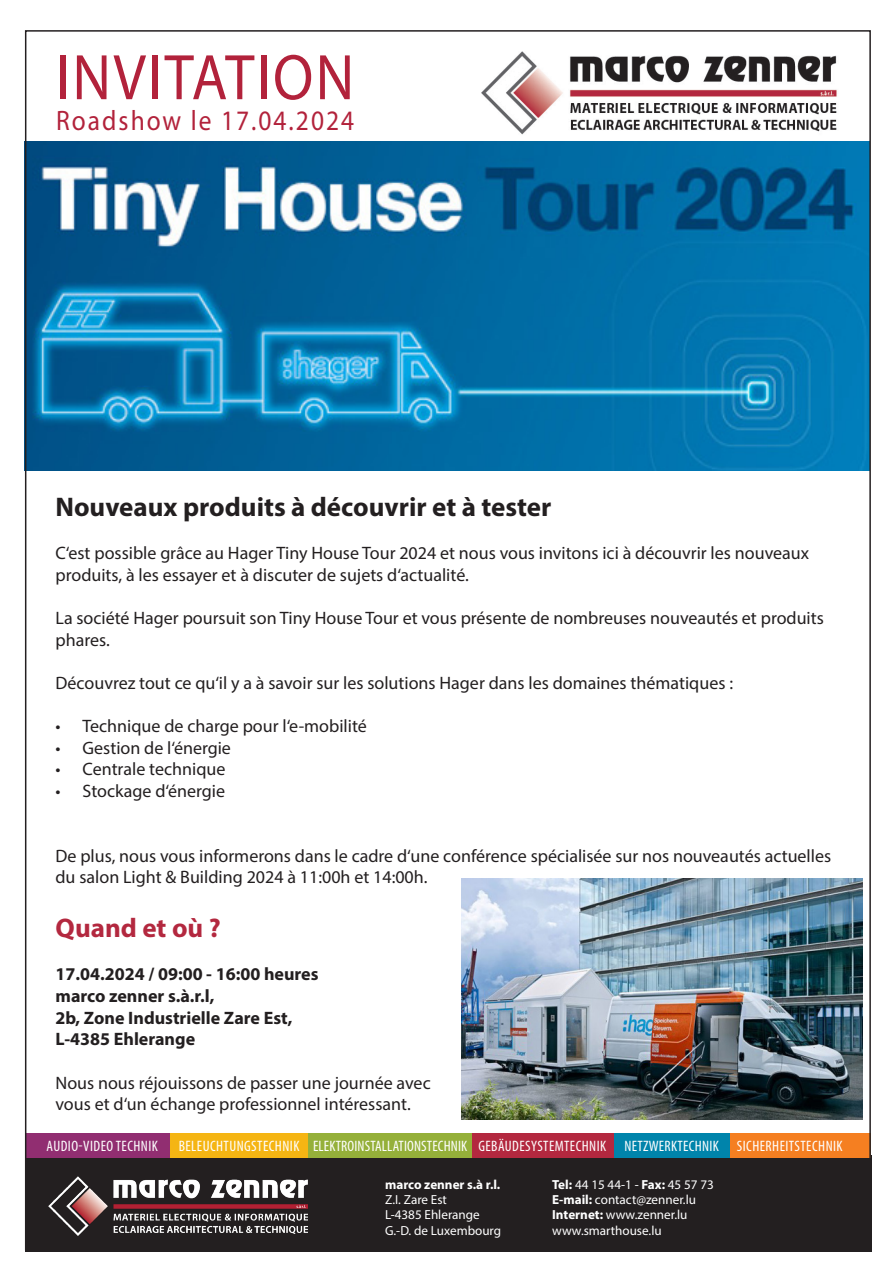
<style>
.page{position:relative;width:893px;height:1263px;background:#fff}
.page>*{position:absolute;margin:0;border:0;box-sizing:border-box;transform-origin:0 0}
.t1{font:64.95px "Myriad Pro";letter-spacing:.04em;color:#b2223b;scale:.9 1}
.t2{font:28.2px "Myriad Pro";letter-spacing:.08em;color:#b2223b;scale:.9 1}
.t3{font:700 27px "Myriad Pro";color:#231f20}
.t4{font:700 27px "Myriad Pro";color:#b3283f}
.t5{font:18px/21.6px "Myriad Pro";color:#231f20}
.t6{font:700 18px/21.6px "Myriad Pro";color:#231f20}
.t7{font:condensed 15.15px "Myriad Pro";letter-spacing:.03em;color:#fff}
.t8{font:13.2px "Myriad Pro";color:#fff}
.t9{font:700 13.2px "Myriad Pro";color:#fff}
.s1{font-weight:700}
</style>
<div class="page">
<img style="left:481px;top:52px;width:365px;height:90px">
<div style="left:25px;top:1155px;width:846px;height:96px;background:#231f20"></div>
<img style="left:48px;top:1176px;width:260px;height:60px">
<div style="left:25px;top:1133px;width:146px;height:24px;background:#912e71"></div>
<div style="left:171px;top:1133px;width:137px;height:24px;background:#f5b513"></div>
<div style="left:308px;top:1133px;width:169px;height:24px;background:#95b03a"></div>
<div style="left:472px;top:1133px;width:142px;height:24px;background:#b3283f"></div>
<div style="left:614px;top:1133px;width:117px;height:24px;background:#0084ab"></div>
<div style="left:731px;top:1133px;width:140px;height:24px;background:#f57f21"></div>
<img style="left:28px;top:142px;width:840px;height:329px">
<img style="left:461px;top:878px;width:401px;height:241px">
<p class="t1" style="left:56px;top:37px;width:333px">INVITATION</p>
<p class="t2" style="left:56px;top:103px;width:333px">Roadshow le 17.04.2024</p>
<p class="t3" style="left:56px;top:489px;width:497px">Nouveaux produits à découvrir et à tester</p>
<p class="t5" style="left:56px;top:542px;width:755px">C‘est possible grâce au Hager Tiny House Tour 2024 et nous vous invitons ici à découvrir les nouveaux produits, à les essayer et à discuter de sujets d‘actualité.</p>
<p class="t5" style="left:56px;top:607px;width:770px">La société Hager poursuit son Tiny House Tour et vous présente de nombreuses nouveautés et produits phares.</p>
<p class="t5" style="left:56px;top:672px;width:679px">Découvrez tout ce qu‘il y a à savoir sur les solutions Hager dans les domaines thématiques :</p>
<p class="t5" style="left:56px;top:715px;width:313px">• Technique de charge pour l‘e-mobilité</p>
<p class="t5" style="left:56px;top:736px;width:177px">• Gestion de l‘énergie</p>
<p class="t5" style="left:56px;top:758px;width:171px">• Centrale technique</p>
<p class="t5" style="left:56px;top:780px;width:171px">• Stockage d‘énergie</p>
<p class="t5" style="left:56px;top:844px;width:777px">De plus, nous vous informerons dans le cadre d‘une conférence spécialisée sur nos nouveautés actuelles du salon Light &amp; Building 2024 à 11:00h et 14:00h.</p>
<p class="t4" style="left:56px;top:910px;width:167px">Quand et où ?</p>
<p class="t6" style="left:56px;top:963px;width:265px">17.04.2024 / 09:00 - 16:00 heures marco zenner s.à.r.l,<br>2b, Zone Industrielle Zare Est,<br>L-4385 Ehlerange</p>
<p class="t5" style="left:56px;top:1071px;width:377px">Nous nous réjouissons de passer une journée avec</p>
<p class="t5" style="left:56px;top:1093px;width:357px">vous et d‘un échange professionnel intéressant.</p>
<p class="t7" style="left:47px;top:1136px;width:113px">AUDIO-VIDEO TECHNIK</p>
<p class="t7" style="left:179px;top:1136px;width:666px">BELEUCHTUNGSTECHNIK ELEKTROINSTALLATIONSTECHNIK GEBÄUDESYSTEMTECHNIK NETZWERKTECHNIK SICHERHEITSTECHNIK</p>
<p class="t9" style="left:385px;top:1176px;width:117px">marco zenner s.à r.l.</p>
<p class="t8" style="left:385px;top:1191px;width:63px">Z.I. Zare Est</p>
<p class="t8" style="left:385px;top:1207px;width:96px">L-4385 Ehlerange</p>
<p class="t8" style="left:385px;top:1222px;width:118px">G.-D. de Luxembourg</p>
<p class="t8" style="left:552px;top:1176px;width:163px"><span class="s1">Tel:</span> 44 15 44-1 - <span class="s1">Fax:</span> 45 57 73</p>
<p class="t8" style="left:552px;top:1191px;width:145px"><span class="s1">E-mail:</span> contact@zenner.lu</p>
<p class="t8" style="left:552px;top:1207px;width:137px"><span class="s1">Internet:</span> www.zenner.lu</p>
<p class="t8" style="left:552px;top:1222px;width:111px">www.smarthouse.lu</p>
</div>
